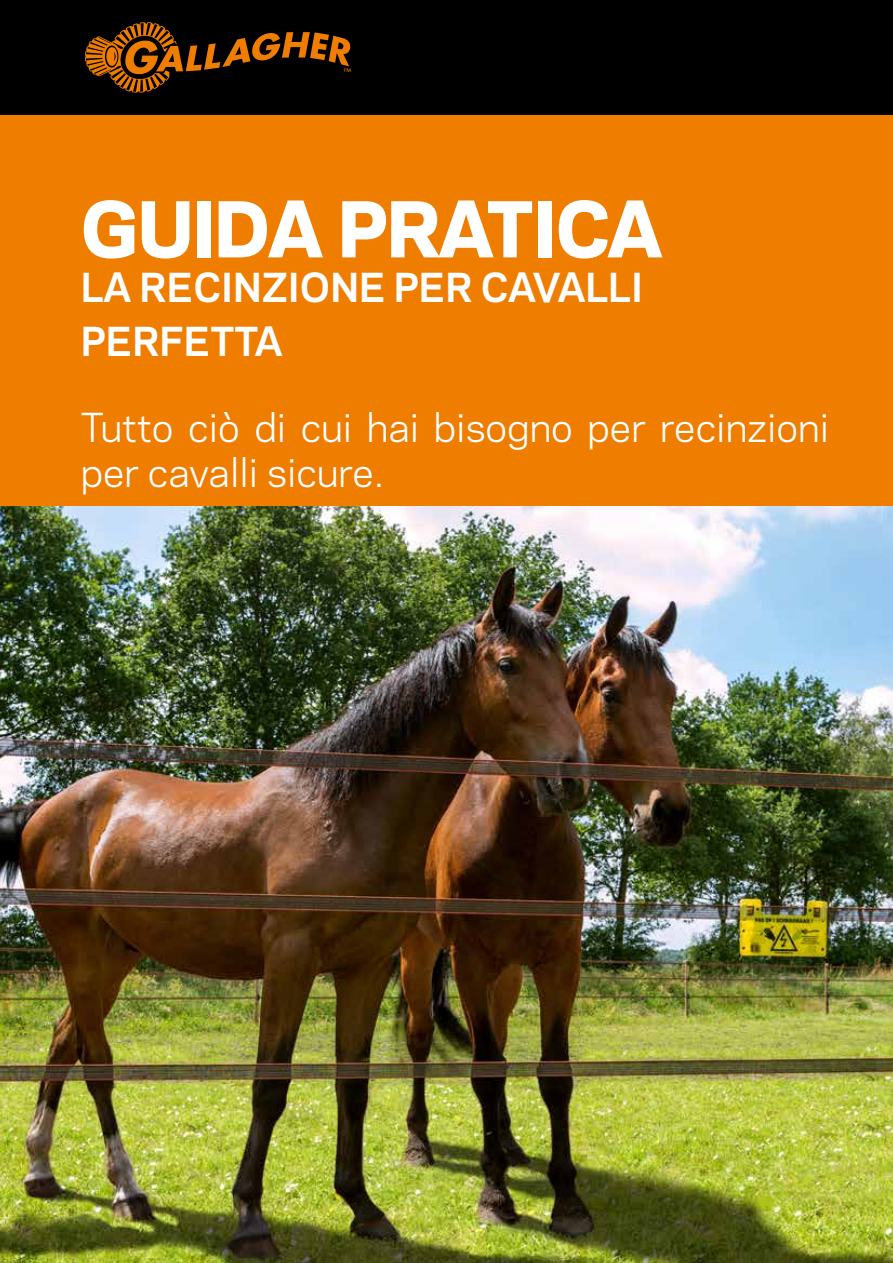
<style>
.page{position:relative;width:893px;height:1263px;background:#fff}
.page>*{position:absolute;margin:0;border:0;box-sizing:border-box;transform-origin:0 0}
.t1{font:800 72px "Galaxie Polaris";color:#fff}
.t2{font:37.5px/45px "Galaxie Polaris";color:#fff}
.t3{font:700 37.5px/54px "Galaxie Polaris";color:#fff}
</style>
<div class="page">
<div style="left:0;top:115px;width:893px;height:391px;background:#ef7d00"></div>
<div style="left:0;top:0;width:893px;height:115px;background:#000"></div>
<img style="left:0;top:506px;width:893px;height:757px">
<svg style="left:85px;top:22px;width:265px;height:71px"></svg>
<h1 class="t1" style="left:81px;top:169px;width:583px">GUIDA PRATICA</h1>
<p class="t3" style="left:81px;top:259px;width:564px">LA RECINZIONE PER CAVALLI<br>PERFETTA</p>
<p class="t2" style="left:81px;top:403px;width:750px">Tutto ciò di cui hai bisogno per recinzioni per cavalli sicure.</p>
</div>
